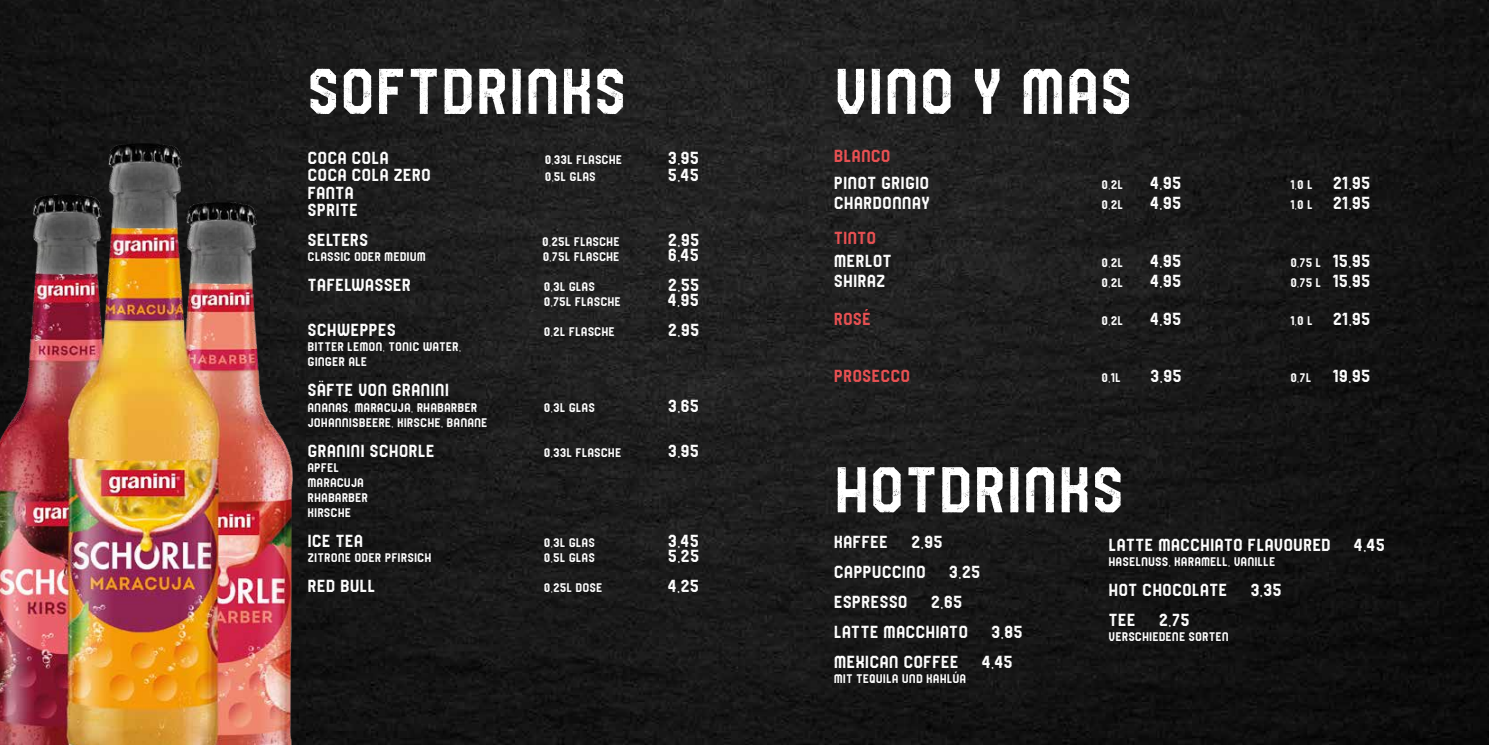
<style>
.page{position:relative;width:1489px;height:745px;background:#fff}
.page>*{position:absolute;margin:0;border:0;box-sizing:border-box;transform-origin:0 0}
.t1{font:64.75px "Douglas Calgury Block";color:#fff}
.t2{font:17.5px/30px "Douglas Calgury Block";color:#fff}
.t3{font:17.5px "Douglas Calgury Block";color:#ea5153}
.t4{font:12.5px/15px "Douglas Calgury Block";color:#fff}
.s1{font-size:12.5px}
.s2{font-size:17.5px}
</style>
<div class="page">
<img style="left:0;top:0;width:1488px;height:744px">
<img style="left:0;top:127px;width:339px;height:617px">
<h1 class="t1" style="left:306px;top:47px;width:321px">SOFTDRINKS</h1>
<h2 class="t2" style="left:307px;top:142px;width:83px">COCA COLA</h2>
<p class="t4" style="left:544px;top:151px;width:79px">0,33L FLASCHE</p>
<h2 class="t2" style="left:667px;top:142px;width:33px">3,95</h2>
<h2 class="t2" style="left:307px;top:159px;width:125px">COCA COLA ZERO</h2>
<p class="t4" style="left:544px;top:169px;width:53px">0,5L GLAS</p>
<h2 class="t2" style="left:667px;top:159px;width:33px">5,45</h2>
<h2 class="t2" style="left:307px;top:183px;width:52px;line-height:17.5px">FANTA<br>SPRITE</h2>
<h2 class="t2" style="left:307px;top:224px;width:62px">SELTERS</h2>
<p class="t4" style="left:542px;top:234px;width:79px">0,25L FLASCHE</p>
<h2 class="t2" style="left:667px;top:224px;width:33px">2,95</h2>
<p class="t4" style="left:307px;top:249px;width:120px">CLASSIC ODER MEDIUM</p>
<p class="t4" style="left:542px;top:249px;width:78px">0,75L FLASCHE</p>
<h2 class="t2" style="left:667px;top:239px;width:33px">6,45</h2>
<h2 class="t2" style="left:307px;top:269px;width:105px">TAFELWASSER</h2>
<p class="t4" style="left:544px;top:279px;width:53px">0,3L GLAS</p>
<h2 class="t2" style="left:667px;top:269px;width:33px">2,55</h2>
<p class="t4" style="left:544px;top:294px;width:78px">0,75L FLASCHE</p>
<h2 class="t2" style="left:667px;top:284px;width:33px">4,95</h2>
<h2 class="t2" style="left:307px;top:314px;width:90px">SCHWEPPES</h2>
<p class="t4" style="left:544px;top:324px;width:72px">0,2L FLASCHE</p>
<h2 class="t2" style="left:667px;top:314px;width:33px">2,95</h2>
<p class="t4" style="left:307px;top:339px;width:155px">BITTER LEMON, TONIC WATER,<br>GINGER ALE</p>
<h2 class="t2" style="left:307px;top:374px;width:143px">SÄFTE VON GRANINI</h2>
<p class="t4" style="left:307px;top:399px;width:171px">ANANAS, MARACUJA, RHABARBER</p>
<p class="t4" style="left:544px;top:399px;width:53px">0,3L GLAS</p>
<h2 class="t2" style="left:667px;top:389px;width:33px">3,65</h2>
<p class="t4" style="left:307px;top:414px;width:181px">JOHANNISBEERE, KIRSCHE, BANANE</p>
<h2 class="t2" style="left:307px;top:434px;width:129px">GRANINI SCHORLE</h2>
<p class="t4" style="left:544px;top:444px;width:79px">0,33L FLASCHE</p>
<h2 class="t2" style="left:667px;top:434px;width:33px">3,95</h2>
<p class="t4" style="left:307px;top:459px;width:62px">APFEL<br>MARACUJA<br>RHABARBER<br>KIRSCHE</p>
<h2 class="t2" style="left:307px;top:524px;width:57px">ICE TEA</h2>
<p class="t4" style="left:544px;top:534px;width:53px">0,3L GLAS</p>
<h2 class="t2" style="left:667px;top:524px;width:33px">3,45</h2>
<p class="t4" style="left:307px;top:549px;width:125px">ZITRONE ODER PFIRSICH</p>
<p class="t4" style="left:544px;top:549px;width:53px">0,5L GLAS</p>
<h2 class="t2" style="left:667px;top:539px;width:33px">5,25</h2>
<h2 class="t2" style="left:307px;top:569px;width:69px">RED BULL</h2>
<p class="t4" style="left:544px;top:579px;width:60px">0,25L DOSE</p>
<h2 class="t2" style="left:667px;top:569px;width:33px">4,25</h2>
<h1 class="t1" style="left:833px;top:47px;width:300px">VINO Y MAS</h1>
<h2 class="t3" style="left:833px;top:144px;width:58px">BLANCO</h2>
<h2 class="t2" style="left:833px;top:167px;width:97px">PINOT GRIGIO</h2>
<p class="t4" style="left:1101px;top:177px;width:23px">0,2L</p>
<h2 class="t2" style="left:1150px;top:167px;width:33px">4,95</h2>
<h2 class="t2" style="left:1290px;top:167px;width:82px"><span class="s1">1,0 L</span> 21,95</h2>
<h2 class="t2" style="left:833px;top:187px;width:98px">CHARDONNAY</h2>
<p class="t4" style="left:1101px;top:197px;width:23px">0,2L</p>
<h2 class="t2" style="left:1150px;top:187px;width:33px">4,95</h2>
<h2 class="t2" style="left:1290px;top:187px;width:82px"><span class="s1">1,0 L</span> 21,95</h2>
<h2 class="t3" style="left:833px;top:226px;width:44px">TINTO</h2>
<h2 class="t2" style="left:833px;top:245px;width:60px">MERLOT</h2>
<p class="t4" style="left:1101px;top:254px;width:23px">0,2L</p>
<h2 class="t2" style="left:1150px;top:245px;width:33px">4,95</h2>
<p class="t4" style="left:1290px;top:254px;width:81px">0,75 L <span class="s2">15,95</span></p>
<h2 class="t2" style="left:833px;top:265px;width:53px">SHIRAZ</h2>
<p class="t4" style="left:1101px;top:274px;width:23px">0,2L</p>
<h2 class="t2" style="left:1150px;top:265px;width:33px">4,95</h2>
<p class="t4" style="left:1290px;top:274px;width:81px">0,75 L <span class="s2">15,95</span></p>
<h2 class="t3" style="left:833px;top:306px;width:39px">ROSÉ</h2>
<p class="t4" style="left:1101px;top:312px;width:23px">0,2L</p>
<h2 class="t2" style="left:1150px;top:302px;width:33px">4,95</h2>
<h2 class="t2" style="left:1290px;top:302px;width:82px"><span class="s1">1,0 L</span> 21,95</h2>
<h2 class="t3" style="left:833px;top:364px;width:78px">PROSECCO</h2>
<p class="t4" style="left:1101px;top:369px;width:21px">0,1L</p>
<h2 class="t2" style="left:1150px;top:360px;width:33px">3,95</h2>
<h2 class="t2" style="left:1290px;top:360px;width:81px"><span class="s1">0,7L</span> 19,95</h2>
<h1 class="t1" style="left:833px;top:445px;width:292px">HOTDRINKS</h1>
<h2 class="t2" style="left:833px;top:525px;width:56px">KAFFEE</h2>
<h2 class="t2" style="left:833px;top:525px;width:110px;text-indent:77px">2,95<br>CAPPUCCINO</h2>
<h2 class="t2" style="left:1108px;top:529px;width:224px">LATTE MACCHIATO FLAVOURED</h2>
<h2 class="t2" style="left:1353px;top:529px;width:32px">4,45</h2>
<p class="t4" style="left:1108px;top:553px;width:168px">HASELNUSS, KARAMELL, VANILLE</p>
<h2 class="t2" style="left:1108px;top:574px;width:120px">HOT CHOCOLATE</h2>
<h2 class="t2" style="left:1250px;top:574px;width:33px">3,35</h2>
<h2 class="t2" style="left:1108px;top:604px;width:29px">TEE</h2>
<h2 class="t2" style="left:1158px;top:604px;width:32px">2,75</h2>
<p class="t4" style="left:1108px;top:628px;width:122px">VERSCHIEDENE SORTEN</p>
<h2 class="t2" style="left:948px;top:555px;width:33px">3,25</h2>
<h2 class="t2" style="left:833px;top:585px;width:75px">ESPRESSO</h2>
<h2 class="t2" style="left:833px;top:585px;width:136px;text-indent:97px">2,65<br>LATTE MACCHIATO</h2>
<h2 class="t2" style="left:991px;top:615px;width:33px">3,85</h2>
<h2 class="t2" style="left:833px;top:645px;width:126px">MEXICAN COFFEE</h2>
<h2 class="t2" style="left:981px;top:645px;width:32px">4,45</h2>
<p class="t4" style="left:833px;top:670px;width:134px">MIT TEQUILA UND KAHLÚA</p>
</div>
